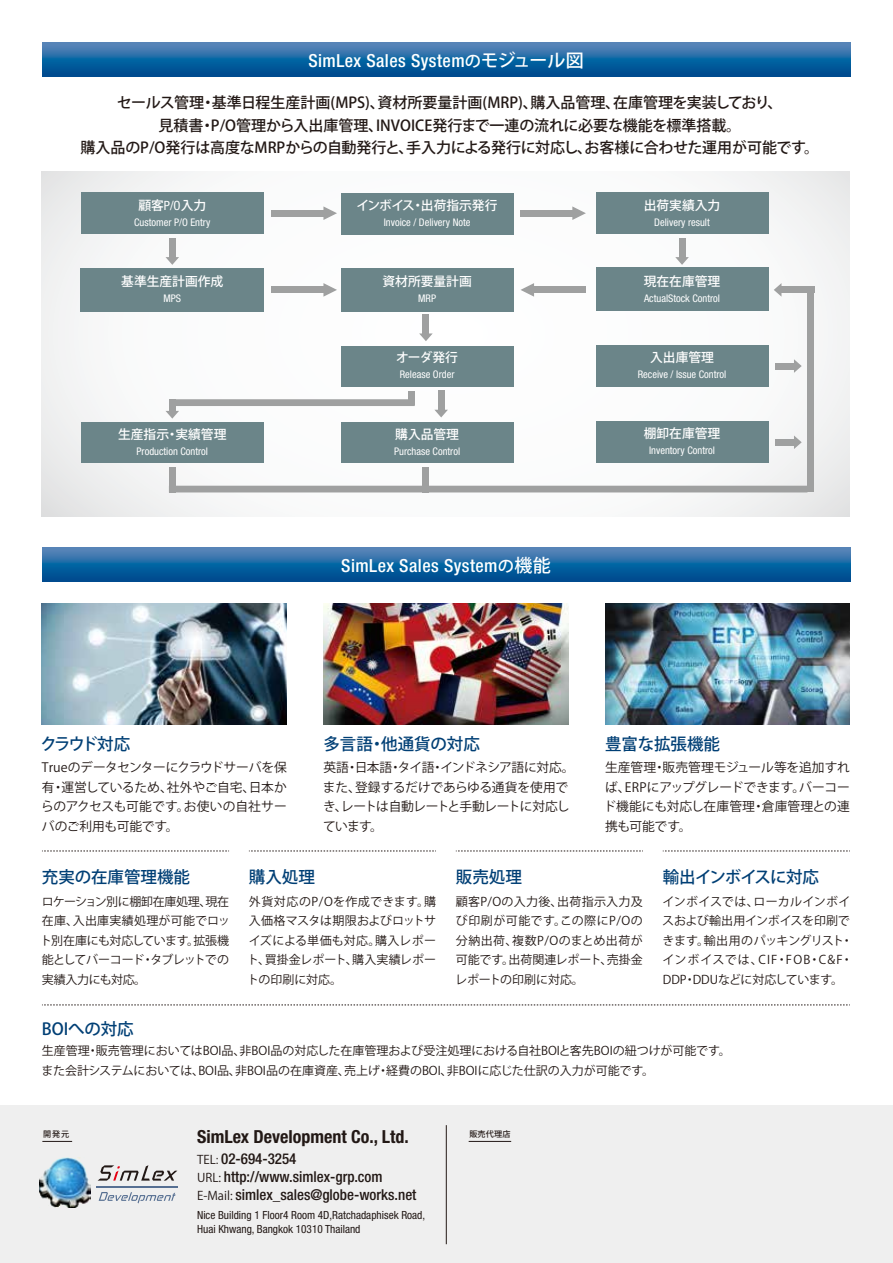
<style>
.page{position:relative;width:893px;height:1263px;background:#fff}
.page>*{position:absolute;margin:0;border:0;box-sizing:border-box;transform-origin:0 0}
.t1{font:500 condensed 18px "Helvetica Neue LT Std";letter-spacing:.025em;color:#fff}
.t2{font:700 condensed 18px "Helvetica Neue LT Std";color:#221815}
.t3{font:500 16.5px "Koz Go Pr 6 N";color:#003f75}
.t4{font:500 16.5px "Koz Go Pr 6 N";letter-spacing:-.05em;color:#003f75}
.t5{font:500 15px/22.5px "Koz Go Pro";color:#221815;text-align:center}
.t6{font:500 condensed 15px/18px "Helvetica Neue LT Std";color:#221815}
.t7{font:12.75px/19.5px "Koz Go Pr 6 N";letter-spacing:-.025em;color:#221815;text-align:justify}
.t8{font:500 12.75px "Koz Go Pro";color:#fff}
.t9{font:12px/19.5px "Koz Go Pr 6 N";color:#221815;text-align:justify}
.t10{font:condensed 11.25px/13.5px "Helvetica Neue LT Std";color:#221815}
.t11{font:condensed 10.5px "Helvetica Neue LT Std";color:#fff}
.t12{font:500 8.1px "Koz Go Pr 6 N";letter-spacing:.02em;color:#221815}
.s1{font-family:"Koz Go Pr 6 N";font-stretch:normal;font-size:16.2px}
.s2{font-family:"Koz Go Pr 6 N";font-stretch:normal}
.s3{font-family:"Helvetica Neue LT Std";font-weight:400;font-stretch:condensed}
.s4{font-family:"Koz Go Pr 6 N";font-weight:400;font-stretch:normal;font-size:12px}
.s5{font-weight:400;font-size:12px}
</style>
<div class="page">
<svg style="left:42px;top:42px;width:808px;height:34px;background:#1e68a4"></svg>
<svg style="left:42px;top:547px;width:808px;height:34px;background:#1e68a4"></svg>
<svg style="left:42px;top:172px;width:808px;height:344px"></svg>
<div style="left:596px;top:345px;width:172px;height:41px;background:#6b8589"></div>
<div style="left:596px;top:421px;width:172px;height:42px;background:#6b8589"></div>
<div style="left:596px;top:193px;width:172px;height:41px;background:#6b8589"></div>
<div style="left:596px;top:268px;width:172px;height:43px;background:#6b8589"></div>
<div style="left:341px;top:346px;width:172px;height:40px;background:#6b8589"></div>
<div style="left:341px;top:193px;width:172px;height:41px;background:#6b8589"></div>
<div style="left:341px;top:268px;width:172px;height:43px;background:#6b8589"></div>
<div style="left:341px;top:422px;width:172px;height:41px;background:#6b8589"></div>
<div style="left:81px;top:192px;width:183px;height:42px;background:#6b8589"></div>
<div style="left:81px;top:268px;width:183px;height:43px;background:#6b8589"></div>
<div style="left:81px;top:422px;width:182px;height:41px;background:#6b8589"></div>
<div style="left:520px;top:210px;width:55px;height:7px;background:#9fa0a0"></div>
<svg style="left:572px;top:206px;width:14px;height:14px"></svg>
<div style="left:532px;top:286px;width:54px;height:7px;background:#9fa0a0"></div>
<svg style="left:520px;top:283px;width:14px;height:14px"></svg>
<div style="left:272px;top:210px;width:54px;height:7px;background:#9fa0a0"></div>
<svg style="left:323px;top:206px;width:14px;height:14px"></svg>
<div style="left:272px;top:286px;width:54px;height:7px;background:#9fa0a0"></div>
<svg style="left:323px;top:283px;width:14px;height:14px"></svg>
<div style="left:807px;top:286px;width:7px;height:206px;background:#9fa0a0"></div>
<div style="left:169px;top:486px;width:638px;height:6px;background:#9fa0a0"></div>
<div style="left:172px;top:399px;width:243px;height:7px;background:#9fa0a0"></div>
<div style="left:775px;top:363px;width:21px;height:6px;background:#9fa0a0"></div>
<svg style="left:794px;top:359px;width:8px;height:14px"></svg>
<div style="left:169px;top:238px;width:7px;height:21px;background:#9fa0a0"></div>
<svg style="left:166px;top:257px;width:13px;height:8px"></svg>
<div style="left:169px;top:399px;width:7px;height:14px;background:#9fa0a0"></div>
<div style="left:169px;top:467px;width:7px;height:25px;background:#9fa0a0"></div>
<div style="left:422px;top:467px;width:7px;height:25px;background:#9fa0a0"></div>
<svg style="left:166px;top:411px;width:13px;height:8px"></svg>
<div style="left:679px;top:238px;width:6px;height:21px;background:#9fa0a0"></div>
<svg style="left:675px;top:257px;width:14px;height:8px"></svg>
<div style="left:422px;top:315px;width:7px;height:21px;background:#9fa0a0"></div>
<svg style="left:419px;top:333px;width:14px;height:8px"></svg>
<div style="left:438px;top:391px;width:7px;height:21px;background:#9fa0a0"></div>
<svg style="left:434px;top:410px;width:14px;height:7px"></svg>
<div style="left:408px;top:391px;width:7px;height:13px;background:#9fa0a0"></div>
<div style="left:779px;top:286px;width:35px;height:7px;background:#9fa0a0"></div>
<svg style="left:774px;top:283px;width:7px;height:14px"></svg>
<svg style="left:663px;top:850px;width:187px;height:1px"></svg>
<svg style="left:456px;top:850px;width:187px;height:1px"></svg>
<svg style="left:249px;top:850px;width:187px;height:1px"></svg>
<svg style="left:42px;top:1004px;width:808px;height:1px"></svg>
<svg style="left:42px;top:850px;width:187px;height:1px"></svg>
<div style="left:775px;top:439px;width:21px;height:7px;background:#9fa0a0"></div>
<svg style="left:794px;top:435px;width:8px;height:14px"></svg>
<div style="left:0;top:1106px;width:893px;height:157px;background:#efefef"></div>
<img style="left:42px;top:603px;width:245px;height:121px">
<img style="left:323px;top:603px;width:245px;height:121px">
<img style="left:605px;top:603px;width:245px;height:121px">
<hr style="left:42px;top:1141px;width:30px;height:1px;background:#221815">
<hr style="left:469px;top:1141px;width:42px;height:1px;background:#221815">
<hr style="left:446px;top:1125px;width:1px;height:119px;background:#221815">
<img style="left:40px;top:1157px;width:50px;height:50px">
<hr style="left:96px;top:1186px;width:82px;height:1px;background:#566f92">
<svg style="left:98px;top:1165px;width:79px;height:15px"></svg>
<svg style="left:99px;top:1192px;width:77px;height:11px"></svg>
<h1 class="t1" style="left:308px;top:50px;width:277px">SimLex Sales System<span class="s1">の</span><span class="s2">モジュール図</span></h1>
<p class="t5" style="left:81px;top:92px;width:740px">セールス管理・基準日程生産計画(MPS)、資材所要量計画(MRP)、購入品管理、在庫管理を実装しており、<br>見積書・P/O管理から入出庫管理、INVOICE発行まで一連の流れに必要な機能を標準搭載。<br>購入品のP/O発行は高度なMRPからの自動発行と、手入力による発行に対応し、お客様に合わせた運用が可能です。</p>
<p class="t8" style="left:138px;top:197px;width:69px">顧客<span class="s3">P/O</span>入力</p>
<p class="t11" style="left:134px;top:216px;width:78px">Customer P/O Entry</p>
<p class="t8" style="left:121px;top:273px;width:104px">基準生産計画作成</p>
<p class="t11" style="left:163px;top:292px;width:19px">MPS</p>
<p class="t8" style="left:118px;top:426px;width:110px">生産指示・実績管理</p>
<p class="t11" style="left:137px;top:445px;width:73px">Production Control</p>
<p class="t8" style="left:356px;top:197px;width:143px">インボイス・出荷指示発行</p>
<p class="t11" style="left:384px;top:216px;width:88px">Invoice / Delivery Note</p>
<p class="t8" style="left:644px;top:197px;width:78px">出荷実績入力</p>
<p class="t11" style="left:654px;top:216px;width:57px">Delivery result</p>
<p class="t8" style="left:383px;top:273px;width:91px">資材所要量計画</p>
<p class="t11" style="left:418px;top:292px;width:19px">MRP</p>
<p class="t8" style="left:644px;top:273px;width:78px">現在在庫管理</p>
<p class="t11" style="left:644px;top:292px;width:77px">ActualStock Control</p>
<p class="t8" style="left:396px;top:350px;width:63px">オーダ発行</p>
<p class="t11" style="left:400px;top:369px;width:56px">Release Order</p>
<p class="t8" style="left:650px;top:349px;width:65px">入出庫管理</p>
<p class="t11" style="left:638px;top:368px;width:90px">Receive / Issue Control</p>
<p class="t8" style="left:395px;top:426px;width:65px">購入品管理</p>
<p class="t11" style="left:394px;top:445px;width:68px">Purchase Control</p>
<p class="t8" style="left:644px;top:425px;width:78px">棚卸在庫管理</p>
<p class="t11" style="left:649px;top:444px;width:67px">Inventory Control</p>
<h1 class="t1" style="left:341px;top:555px;width:211px">SimLex Sales System<span class="s1">の</span><span class="s2">機能</span></h1>
<h2 class="t3" style="left:40px;top:735px;width:91px">クラウド対応</h2>
<p class="t7" style="left:41px;top:758px;width:247px">Trueのデータセンターにクラウドサーバを保有・運営しているため、社外やご自宅、日本からのアクセスも可能です。お使いの自社サーバのご利用も可能です。</p>
<h2 class="t3" style="left:323px;top:735px;width:158px">多言語・他通貨の対応</h2>
<p class="t7" style="left:323px;top:758px;width:253px;text-align:left">英語・日本語・タイ語・インドネシア語に対応。また、登録するだけであらゆる通貨を使用でき、レートは自動レートと手動レートに対応しています。</p>
<h2 class="t3" style="left:605px;top:735px;width:117px">豊富な拡張機能</h2>
<p class="t7" style="left:603px;top:758px;width:248px">生産管理・販売管理モジュール等を追加すれば、ERPにアップグレードできます。バーコード機能にも対応し在庫管理・倉庫管理との連携も可能です。</p>
<h2 class="t3" style="left:42px;top:868px;width:150px">充実の在庫管理機能</h2>
<p class="t9" style="left:40px;top:892px;width:191px">ロケーション別に棚卸在庫処理、現在在庫、入出庫実績処理が可能でロット別在庫にも対応しています。拡張機能としてバーコード・タブレットでの実績入力にも対応。</p>
<h2 class="t3" style="left:42px;top:1020px;width:93px">BOIへの対応</h2>
<h2 class="t3" style="left:249px;top:868px;width:67px">購入処理</h2>
<p class="t9" style="left:247px;top:892px;width:191px">外貨対応のP/Oを作成できます。購入価格マスタは期限およびロットサイズによる単価も対応。購入レポート、買掛金レポート、購入実績レポートの印刷に対応。</p>
<h2 class="t3" style="left:456px;top:868px;width:67px">販売処理</h2>
<p class="t9" style="left:455px;top:892px;width:189px">顧客P/Oの入力後、出荷指示入力及び印刷が可能です。この際にP/Oの分納出荷、複数P/Oのまとめ出荷が可能です。出荷関連レポート、売掛金レポートの印刷に対応。</p>
<h2 class="t4" style="left:663px;top:868px;width:158px">輸出インボイスに対応</h2>
<p class="t9" style="left:662px;top:892px;width:192px;text-align:left">インボイスでは、ローカルインボイスおよび輸出用インボイスを印刷できます。輸出用のパッキングリスト・インボイスでは、CIF・FOB・C&amp;F・<br>DDP・DDUなどに対応しています。</p>
<p class="t9" style="left:41px;top:1041px;width:691px">生産管理・販売管理においてはBOI品、非BOI品の対応した在庫管理および受注処理における自社BOIと客先BOIの紐つけが可能です。また会計システムにおいては、BOI品、非BOI品の在庫資産、売上げ・経費のBOI、非BOIに応じた仕訳の入力が可能です。</p>
<h1 class="t2" style="left:197px;top:1126px;width:213px">SimLex Development Co., Ltd.</h1>
<p class="t12" style="left:43px;top:1129px;width:28px">開発元</p>
<p class="t12" style="left:469px;top:1129px;width:43px">販売代理店</p>
<p class="t6" style="left:197px;top:1149px;width:221px"><span class="s4">TEL</span><span class="s5">:</span> 02-694-3254<br><span class="s4">URL:</span> http://www.simlex-grp.com<br><span class="s4">E-Mail:</span> simlex_sales@globe-works.net</p>
<p class="t10" style="left:197px;top:1208px;width:230px">Nice Building 1 Floor4 Room 4D,Ratchadaphisek Road,<br>Huai Khwang, Bangkok 10310 Thailand</p>
</div>
